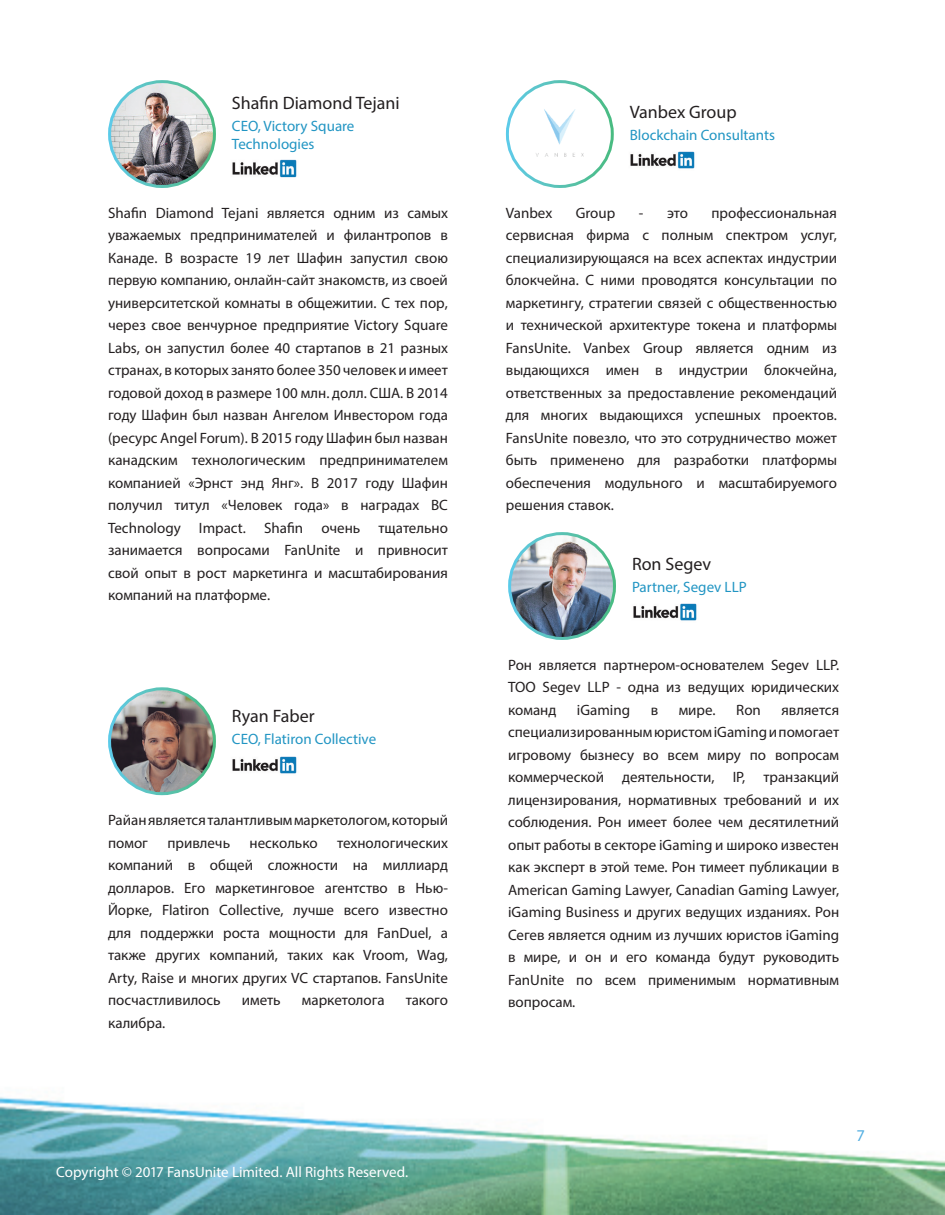
<style>
.page{position:relative;width:945px;height:1215px;background:#fff}
.page>*{position:absolute;margin:0;border:0;box-sizing:border-box;transform-origin:0 0}
.t1{font:18px "Myriad Pro";color:#231f20}
.t2{font:16.5px "Myriad Pro";color:#52aee1}
.t3{font:15px/22.5px "Myriad Pro";color:#231f20;text-align:justify}
.t4{font:15px/18px "Myriad Pro";color:#2195c3}
.t5{font:15px "Myriad Pro";color:#fff}
</style>
<div class="page">
<img style="left:0;top:1097px;width:945px;height:118px">
<img style="left:108px;top:80px;width:108px;height:108px">
<img style="left:108px;top:687px;width:108px;height:109px">
<img style="left:508px;top:532px;width:108px;height:108px">
<img style="left:505px;top:80px;width:109px;height:108px">
<div style="left:108px;top:80px;width:108px;height:108px;border:3px solid #fff;border-radius:50%"></div>
<div style="left:108px;top:687px;width:108px;height:108px;border:3px solid #fff;border-radius:50%"></div>
<div style="left:508px;top:532px;width:108px;height:108px;border:3px solid #fff;border-radius:50%"></div>
<div style="left:506px;top:80px;width:108px;height:108px;border:3px solid #fff;border-radius:50%"></div>
<img style="left:232px;top:159px;width:65px;height:19px">
<img style="left:232px;top:756px;width:65px;height:18px">
<img style="left:633px;top:603px;width:64px;height:18px">
<img style="left:630px;top:151px;width:65px;height:18px">
<p class="t1" style="left:232px;top:91px;width:169px">Shafin Diamond Tejani</p>
<p class="t4" style="left:232px;top:117px;width:124px">CEO, Victory Square<br>Technologies</p>
<p class="t3" style="left:108px;top:201px;width:341px">Shafin Diamond Tejani является одним из самых уважаемых предпринимателей и филантропов в Канаде. В возрасте 19 лет Шафин запустил свою первую компанию, онлайн-сайт знакомств, из своей университетской комнаты в общежитии. С тех пор, через свое венчурное предприятие Victory Square Labs, он запустил более 40 стартапов в 21 разных странах, в которых занято более 350 человек и имеет годовой доход в размере 100 млн. долл. США. В 2014 году Шафин был назван Ангелом Инвестором года (ресурс Angel Forum). В 2015 году Шафин был назван канадским технологическим предпринимателем компанией «Эрнст энд Янг». В 2017 году Шафин получил титул «Человек года» в наградах BC Technology Impact. Shafin очень тщательно занимается вопросами FanUnite и привносит свой опыт в рост маркетинга и масштабирования компаний на платформе.</p>
<p class="t1" style="left:232px;top:705px;width:84px">Ryan Faber</p>
<p class="t4" style="left:232px;top:730px;width:146px">CEO, Flatiron Collective</p>
<p class="t3" style="left:108px;top:809px;width:341px">Райан является талантливым маркетологом, который помог</p>
<p class="t3" style="left:108px;top:831px;width:341px;text-indent:229px">технологических компаний в общей сложности на миллиард долларов. Его маркетинговое агентство в Нью-Йорке, Flatiron Collective, лучше всего известно для поддержки роста мощности для FanDuel, а также других компаний, таких как Vroom, Wag, Arty, Raise и многих других VC стартапов. FansUnite посчастливилось</p>
<p class="t3" style="left:167px;top:831px;width:64px">привлечь</p>
<p class="t3" style="left:250px;top:831px;width:70px">несколько</p>
<p class="t3" style="left:242px;top:989px;width:40px">иметь</p>
<p class="t3" style="left:302px;top:989px;width:84px">маркетолога</p>
<p class="t3" style="left:406px;top:989px;width:44px">такого</p>
<p class="t3" style="left:108px;top:1011px;width:59px">калибра.</p>
<p class="t5" style="left:56px;top:1163px;width:354px">Copyright © 2017 FansUnite Limited. All Rights Reserved.</p>
<p class="t1" style="left:630px;top:100px;width:108px">Vanbex Group</p>
<p class="t4" style="left:630px;top:126px;width:147px">Blockchain Consultants</p>
<p class="t3" style="left:506px;top:201px;width:48px">Vanbex</p>
<p class="t3" style="left:576px;top:201px;width:41px">Group</p>
<p class="t3" style="left:639px;top:201px;width:51px">- это</p>
<p class="t3" style="left:506px;top:201px;width:333px;text-indent:206px">профессиональная сервисная фирма с полным спектром услуг, специализирующаяся на всех аспектах индустрии блокчейна. С ними проводятся консультации по маркетингу, стратегии связей с общественностью и технической архитектуре токена и платформы FansUnite. Vanbex Group является одним из выдающихся имен в индустрии блокчейна, ответственных за предоставление рекомендаций для многих выдающихся успешных проектов.<br>FansUnite повезло, что это сотрудничество может быть применено для разработки платформы обеспечения модульного и масштабируемого решения ставок.</p>
<p class="t1" style="left:632px;top:552px;width:81px">Ron Segev</p>
<p class="t4" style="left:632px;top:578px;width:116px">Partner, Segev LLP</p>
<p class="t3" style="left:508px;top:653px;width:333px">Рон является партнером-основателем Segev LLP.<br>ТОО Segev LLP - одна из ведущих юридических команд</p>
<p class="t3" style="left:577px;top:698px;width:55px">iGaming</p>
<p class="t3" style="left:651px;top:698px;width:9px">в</p>
<p class="t3" style="left:679px;top:698px;width:39px">мире.</p>
<p class="t3" style="left:736px;top:698px;width:26px">Ron</p>
<p class="t3" style="left:508px;top:698px;width:333px;text-indent:273px">является специализированным юристом iGaming и помогает игровому бызнесу во всем миру по вопросам коммерческой деятельности, IP, транзакций лицензирования, нормативных требований и их соблюдения. Рон имеет более чем десятилетний опыт работы в секторе iGaming и широко известен как эксперт в этой теме. Рон тимеет публикации в American Gaming Lawyer, Canadian Gaming Lawyer, iGaming Business и других ведущих изданиях. Рон Сегев является одним из лучших юристов iGaming в мире, и он и его команда будут руководить FanUnite по всем применимым нормативным вопросам.</p>
<p class="t2" style="left:856px;top:1125px;width:10px">7</p>
</div>
